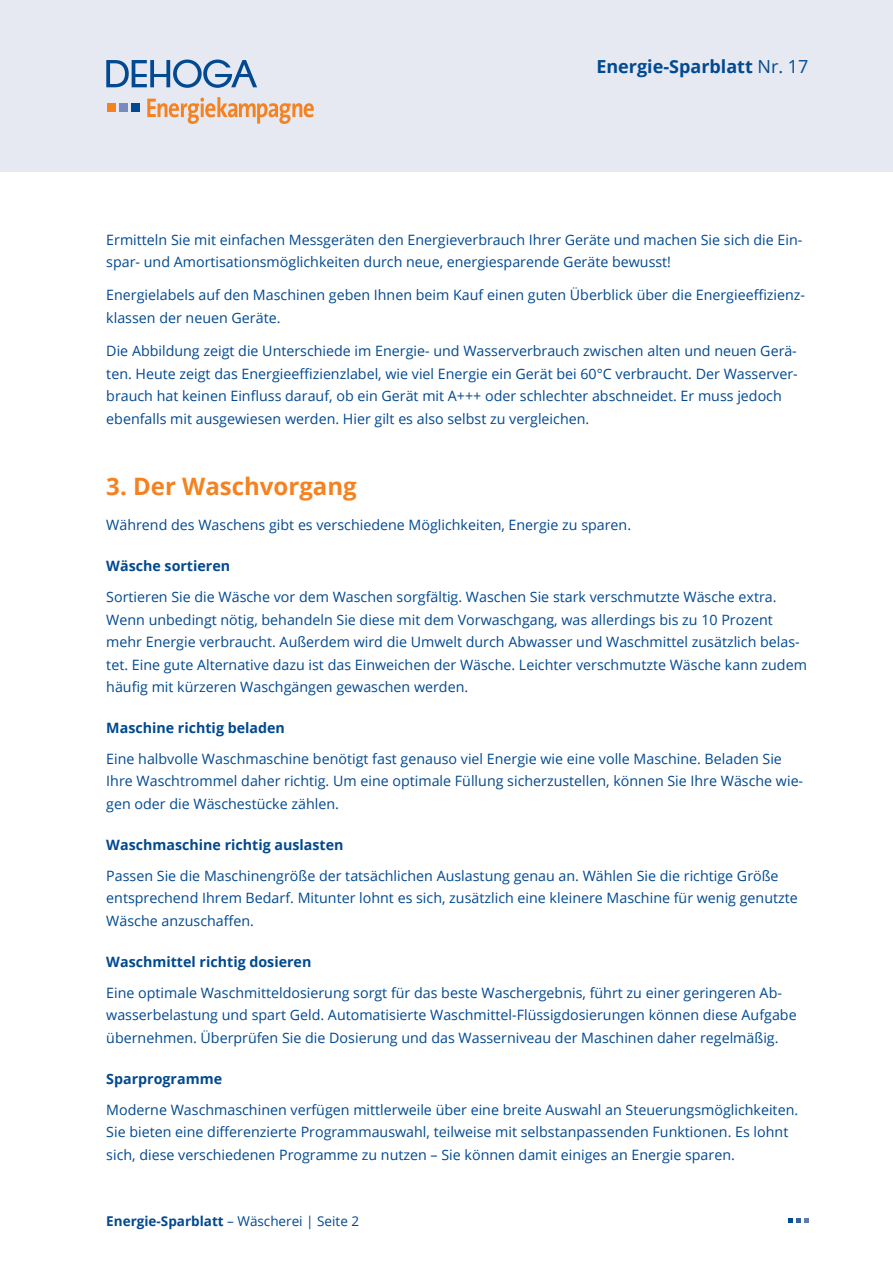
<style>
.page{position:relative;width:893px;height:1263px;background:#fff}
.page>*{position:absolute;margin:0;border:0;box-sizing:border-box;transform-origin:0 0}
.Headline_2{font:700 24px "Open Sans";color:#f58220}
.t1{font:700 18px "Open Sans";color:#014990}
.Fliesstext{font:14.25px/22.5px "Open Sans";color:#014990}
.Headline_4{font:700 14.25px "Open Sans";color:#014990}
.t2{font:700 13.5px "Open Sans";color:#014990}
.s1{font-weight:400}
</style>
<div class="page">
<div style="left:0;top:0;width:893px;height:171px;background:#e6e8f2"></div>
<svg style="left:106px;top:60px;width:151px;height:28px"></svg>
<div style="left:132px;top:103px;width:8px;height:8px;background:#014990"></div>
<div style="left:119px;top:103px;width:8px;height:8px;background:#788bbc"></div>
<div style="left:107px;top:103px;width:8px;height:8px;background:#f58220"></div>
<svg style="left:147px;top:97px;width:167px;height:27px"></svg>
<svg style="left:788px;top:1218px;width:20px;height:4px"></svg>
<p class="t1" style="left:596px;top:54px;width:214px">Energie-Sparblatt <span class="s1">Nr. 17</span></p>
<p class="Fliesstext" style="left:106px;top:228px;width:698px">Ermitteln Sie mit einfachen Messgeräten den Energieverbrauch Ihrer Geräte und machen Sie sich die Ein&shy;spar- und Amortisationsmöglichkeiten durch neue, energiesparende Geräte bewusst!</p>
<p class="Fliesstext" style="left:106px;top:284px;width:700px">Energielabels auf den Maschinen geben Ihnen beim Kauf einen guten Überblick über die Energieeffizienz&shy;klassen der neuen Geräte.</p>
<p class="Fliesstext" style="left:106px;top:339px;width:693px">Die Abbildung zeigt die Unterschiede im Energie- und Wasserverbrauch zwischen alten und neuen Gerä&shy;ten. Heute zeigt das Energieeffizienzlabel, wie viel Energie ein Gerät bei 60°C verbraucht. Der Wasserver&shy;brauch hat keinen Einfluss darauf, ob ein Gerät mit A+++ oder schlechter abschneidet. Er muss jedoch ebenfalls mit ausgewiesen werden. Hier gilt es also selbst zu vergleichen.</p>
<p class="Headline_2" style="left:106px;top:469px;width:252px">3. Der Waschvorgang</p>
<p class="Fliesstext" style="left:106px;top:513px;width:526px">Während des Waschens gibt es verschiedene Möglichkeiten, Energie zu sparen.</p>
<p class="Headline_4" style="left:106px;top:556px;width:125px">Wäsche sortieren</p>
<p class="Fliesstext" style="left:106px;top:585px;width:702px">Sortieren Sie die Wäsche vor dem Waschen sorgfältig. Waschen Sie stark verschmutzte Wäsche extra.<br>Wenn unbedingt nötig, behandeln Sie diese mit dem Vorwaschgang, was allerdings bis zu 10 Prozent mehr Energie verbraucht. Außerdem wird die Umwelt durch Abwasser und Waschmittel zusätzlich belas&shy;tet. Eine gute Alternative dazu ist das Einweichen der Wäsche. Leichter verschmutzte Wäsche kann zudem häufig mit kürzeren Waschgängen gewaschen werden.</p>
<p class="Headline_4" style="left:106px;top:718px;width:180px">Maschine richtig beladen</p>
<p class="Fliesstext" style="left:106px;top:747px;width:698px">Eine halbvolle Waschmaschine benötigt fast genauso viel Energie wie eine volle Maschine. Beladen Sie<br>Ihre Waschtrommel daher richtig. Um eine optimale Füllung sicherzustellen, können Sie Ihre Wäsche wie&shy;gen oder die Wäschestücke zählen.</p>
<p class="Headline_4" style="left:106px;top:834px;width:239px">Waschmaschine richtig auslasten</p>
<p class="Fliesstext" style="left:106px;top:864px;width:693px">Passen Sie die Maschinengröße der tatsächlichen Auslastung genau an. Wählen Sie die richtige Größe entsprechend Ihrem Bedarf. Mitunter lohnt es sich, zusätzlich eine kleinere Maschine für wenig genutzte<br>Wäsche anzuschaffen.</p>
<p class="Headline_4" style="left:106px;top:951px;width:207px">Waschmittel richtig dosieren</p>
<p class="Fliesstext" style="left:106px;top:981px;width:692px">Eine optimale Waschmitteldosierung sorgt für das beste Waschergebnis, führt zu einer geringeren Ab&shy;wasserbelastung und spart Geld. Automatisierte Waschmittel-Flüssigdosierungen können diese Aufgabe übernehmen. Überprüfen Sie die Dosierung und das Wasserniveau der Maschinen daher regelmäßig.</p>
<p class="Headline_4" style="left:106px;top:1068px;width:117px">Sparprogramme</p>
<p class="Fliesstext" style="left:106px;top:1098px;width:693px">Moderne Waschmaschinen verfügen mittlerweile über eine breite Auswahl an Steuerungsmöglichkeiten.<br>Sie bieten eine differenzierte Programmauswahl, teilweise mit selbstanpassenden Funktionen. Es lohnt sich, diese verschiedenen Programme zu nutzen – Sie können damit einiges an Energie sparen.</p>
<p class="t2" style="left:106px;top:1211px;width:254px">Energie-Sparblatt <span class="s1">– Wäscherei | Seite 2</span></p>
</div>
